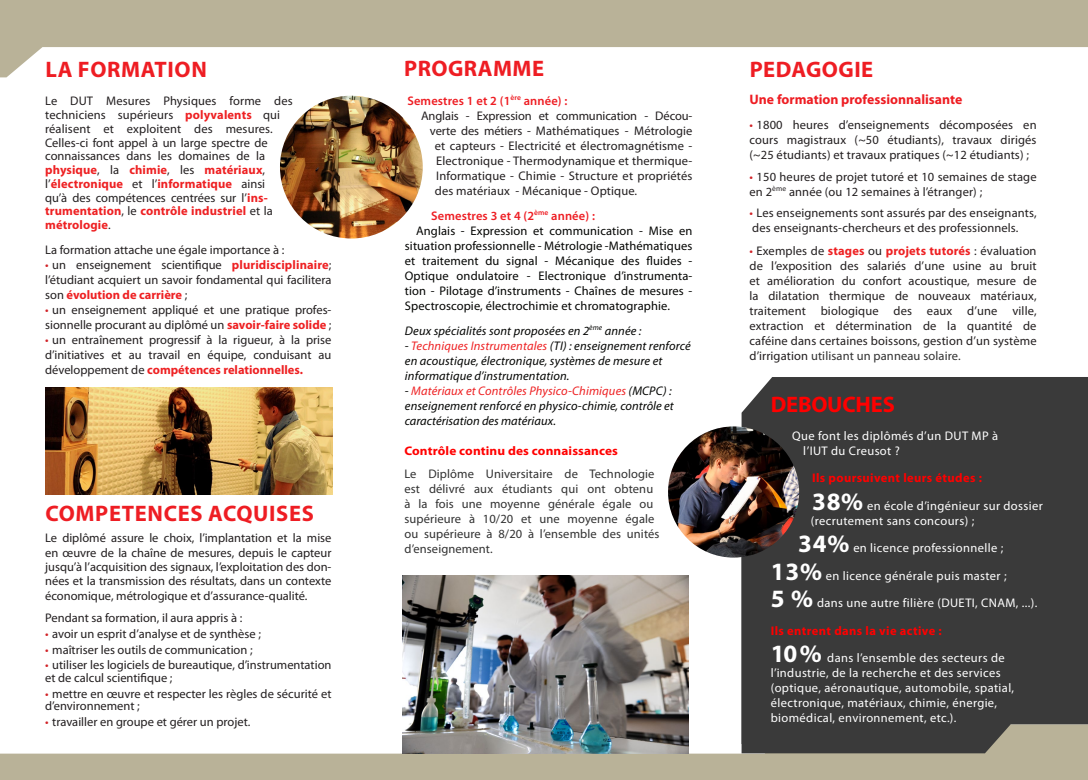
<style>
.page{position:relative;width:1088px;height:780px;background:#fff}
.page>*{position:absolute;margin:0;border:0;box-sizing:border-box;transform-origin:0 0}
.t1{font:700 22.5px "Myriad Pro";letter-spacing:.025em;color:#ee1d23}
.t2{font:700 22.5px "Myriad Pro";letter-spacing:-.01em;color:#f00}
.t3{font:700 13.75px "Myriad Pro";color:#ee1d23}
.t4{font:12.5px/15px "Myriad Pro";color:#231f20}
.t5{font:12.5px/15px "Myriad Pro";letter-spacing:.03em;color:#fff}
.t6{font:italic 12.5px/15px "Myriad Pro";letter-spacing:.01em;color:#040503}
.t7{font:12.5px "Myriad Pro";letter-spacing:.01em;color:#040503}
.t8{font:12.5px/15px "Myriad Pro";letter-spacing:.01em;color:#323232}
.t9{font:600 12.5px "Myriad Pro";letter-spacing:.01em;color:#ee1d23}
.t10{font:700 12.5px "Myriad Pro";letter-spacing:.01em;color:#f00;scale:1.06 1}
.t11{font:700 12.5px "Myriad Pro";letter-spacing:.03em;color:#f00}
.s1{font-weight:700;color:#ee2123}
.s2{color:#d12328}
.s3{color:#ee2123}
.s4{color:#323232}
.s5{font-weight:700;color:#f00}
.s6{font-weight:700;font-size:25px}
</style>
<div class="page">
<div style="left:741px;top:377px;width:347px;height:80px;background:#3a3a3a"></div>
<svg style="left:0;top:0;width:1088px;height:77px;fill:#b9b298"></svg>
<svg style="left:0;top:724px;width:1088px;height:56px;fill:#b9b298"></svg>
<div style="left:741px;top:457px;width:347px;height:296px;background:#3a3a3a"></div>
<img style="left:668px;top:426px;width:131px;height:131px;border-radius:66px">
<img style="left:402px;top:575px;width:286px;height:178px">
<img style="left:280px;top:96px;width:143px;height:142px;border-radius:71px">
<img style="left:45px;top:387px;width:287px;height:107px">
<h1 class="t1" style="left:45px;top:54px;width:49px">LA FORMA</h1>
<h1 class="t1" style="left:154px;top:54px;width:27px">TION</h1>
<p class="t4" style="left:45px;top:94px;width:249px;line-height:13.8px">Le DUT Mesures Physiques forme des techniciens supérieurs <span class="s1">polyvalents</span> qui réalisent et exploitent des mesures.<br>Celles-ci font appel à un large spectre de connaissances dans les domaines de la <span class="s1">physique</span>, la <span class="s1">chimie</span>, les <span class="s1">matériaux</span>, l’<span class="s1">électronique</span> et l’<span class="s1">informatique</span> ainsi<br>qu’à des compétences centrées sur l’<span class="s1">ins&shy;trumentation</span>, le <span class="s1">contrôle industriel</span> et la <span class="s1">métrologie</span>.</p>
<p class="t4" style="left:45px;top:242px;width:241px">La formation attache une égale importance à :</p>
<p class="t4" style="left:45px;top:257px;width:288px;text-align:justify"><span class="s2">•</span> un enseignement scientifique <span class="s1">pluridisciplinaire</span>; l’étudiant acquiert un savoir fondamental qui facilitera son <span class="s1">évolution de carrière</span> ;</p>
<p class="t4" style="left:45px;top:302px;width:288px"><span class="s2">•</span> un enseignement appliqué et une pratique profes&shy;sionnelle procurant au diplômé un <span class="s1">savoir-faire solide</span> ;</p>
<p class="t4" style="left:45px;top:332px;width:288px;text-align:justify"><span class="s2">•</span> un entraînement progressif à la rigueur, à la prise d’initiatives et au travail en équipe, conduisant au développement de <span class="s1">compétences relationnelles.</span></p>
<h1 class="t1" style="left:45px;top:498px;width:64px">compete</h1>
<h1 class="t1" style="left:148px;top:498px;width:91px">nces acqu</h1>
<h1 class="t1" style="left:269px;top:498px;width:46px">ises</h1>
<p class="t4" style="left:45px;top:530px;width:288px;line-height:14.4px;text-align:justify">Le diplômé assure le choix, l’implantation et la mise en œuvre de la chaîne de mesures, depuis le capteur jusqu’à l’acquisition des signaux, l’exploitation des don&shy;nées et la transmission des résultats, dans un contexte économique, métrologique et d’assurance-qualité.</p>
<p class="t4" style="left:45px;top:610px;width:199px">Pendant sa formation, il aura appris à :</p>
<p class="t4" style="left:45px;top:625px;width:217px"><span class="s2">•</span> avoir un esprit d’analyse et de synthèse ;</p>
<p class="t4" style="left:45px;top:641px;width:209px"><span class="s2">•</span> maîtriser les outils de communication ;</p>
<p class="t4" style="left:45px;top:658px;width:288px;line-height:12.5px"><span class="s2">•</span> utiliser les logiciels de bureautique, d’instrumentation et de calcul scientifique ;</p>
<p class="t4" style="left:45px;top:687px;width:288px;line-height:12.5px"><span class="s2">•</span> mettre en œuvre et respecter les règles de sécurité et d’environnement ;</p>
<p class="t4" style="left:45px;top:714px;width:207px"><span class="s2">•</span> travailler en groupe et gérer un projet.</p>
<h1 class="t1" style="left:404px;top:53px;width:139px">PRogramme</h1>
<p class="t9" style="left:407px;top:93px;width:162px">Semestres 1 et 2 (1<sup>ère</sup> année) :</p>
<p class="t4" style="left:421px;top:108px;width:273px">Anglais - Expression et communication - Décou-</p>
<p class="t4" style="left:430px;top:123px;width:264px">verte des métiers - Mathématiques - Métrologie</p>
<p class="t4" style="left:435px;top:138px;width:259px">et capteurs - Electricité et électromagnétisme -</p>
<p class="t4" style="left:436px;top:153px;width:258px">Electronique - Thermodynamique et thermique-</p>
<p class="t4" style="left:436px;top:168px;width:258px">Informatique - Chimie - Structure et propriétés</p>
<p class="t4" style="left:435px;top:183px;width:204px">des matériaux - Mécanique - Optique.</p>
<p class="t9" style="left:431px;top:208px;width:165px">Semestres 3 et 4 (2<sup>ème</sup> année) :</p>
<p class="t7" style="left:416px;top:223px;width:278px">Anglais - Expression et communication - Mise en</p>
<p class="t7" style="left:405px;top:238px;width:289px">situation professionnelle - Métrologie -Mathématiques</p>
<p class="t7" style="left:405px;top:253px;width:289px">et traitement du signal - Mécanique des fluides -</p>
<p class="t7" style="left:405px;top:268px;width:289px">Optique ondulatoire - Electronique d’instrumenta-</p>
<p class="t7" style="left:405px;top:283px;width:289px">tion - Pilotage d’instruments - Chaînes de mesures -</p>
<p class="t7" style="left:405px;top:298px;width:267px">Spectroscopie, électrochimie et chromatographie.</p>
<p class="t6" style="left:405px;top:323px;width:238px">Deux spécialités sont proposées en 2<sup>ème</sup> année :</p>
<p class="t6" style="left:405px;top:338px;width:287px">- <span class="s3">Techniques Instrumentales</span> (TI) : enseignement renforcé en acoustique, électronique, systèmes de mesure et informatique d’instrumentation.</p>
<p class="t6" style="left:405px;top:383px;width:270px">- <span class="s3">Matériaux et Contrôles Physico-Chimiques</span> (MCPC) : enseignement renforcé en physico-chimie, contrôle et caractérisation des matériaux.</p>
<p class="t10" style="left:404px;top:443px;width:203px">Contrôle continu des connaissances</p>
<p class="t8" style="left:404px;top:465px;width:257px">Le Diplôme Universitaire de Technologie est délivré aux étudiants qui ont obtenu à la fois une moyenne générale égale ou supérieure à 10/20 et une moyenne égale ou supérieure à 8/20 à l’ensemble des unités d’enseignement.</p>
<h1 class="t1" style="left:750px;top:54px;width:41px">PEDAGOGI</h1>
<h1 class="t1" style="left:861px;top:54px;width:14px">E</h1>
<p class="t3" style="left:749px;top:90px;width:214px">Une formation professionnalisante</p>
<p class="t4" style="left:749px;top:117px;width:289px;text-align:justify"><span class="s2">•</span> 1800 heures d’enseignements décomposées en cours magistraux (~50 étudiants), travaux dirigés (~25 étudiants) et travaux pratiques (~12 étudiants) ;</p>
<p class="t4" style="left:749px;top:169px;width:289px"><span class="s2">•</span> 150 heures de projet tutoré et 10 semaines de stage en 2<sup>ème</sup> année (ou 12 semaines à l’étranger) ;</p>
<p class="t4" style="left:749px;top:205px;width:289px"><span class="s2">•</span> Les enseignements sont assurés par des enseignants, des enseignants-chercheurs et des professionnels.</p>
<p class="t4" style="left:749px;top:242px;width:289px;text-align:justify"><span class="s2">•</span> Exemples de <span class="s1">stages</span> ou <span class="s1">projets tutorés</span> : évaluation de l’exposition des salariés d’une usine au bruit et amélioration du confort acoustique, mesure de la dilatation thermique de nouveaux matériaux, traitement biologique des eaux d’une ville, extraction et détermination de la quantité de caféine dans certaines boissons, gestion d’un système d’irrigation <span class="s4">utilisant un panneau solaire.</span></p>
<h1 class="t2" style="left:771px;top:390px;width:124px">DEBOUCHES</h1>
<p class="t5" style="left:803px;top:427px;width:196px;text-indent:-11px">Que font les diplômés d’un DUT MP à l’IUT du Creusot ?</p>
<p class="t5" style="left:812px;top:464px;width:232px;line-height:27.5px"><span class="s5">Ils poursuivent leurs études :<br></span><span class="s6">38%</span> en école d’ingénieur sur dossier</p>
<p class="t5" style="left:811px;top:512px;width:165px">(recrutement sans concours) ;</p>
<p class="t5" style="left:798px;top:540px;width:206px"><span class="s6">34%</span> en licence professionnelle ;</p>
<p class="t5" style="left:771px;top:567px;width:237px"><span class="s6">13%</span> en licence générale puis master ;</p>
<p class="t5" style="left:771px;top:595px;width:268px"><span class="s6">5 %</span> dans une autre filière (DUETI, CNAM, ...).</p>
<p class="t11" style="left:771px;top:622px;width:172px">Ils entrent dans la vie active :</p>
<p class="t5" style="left:771px;top:650px;width:245px"><span class="s6">10 %</span> dans l’ensemble des secteurs de l’industrie, de la recherche et des services (optique, aéronautique, automobile, spatial, électronique, matériaux, chimie, énergie, biomédical, environnement, etc.).</p>
</div>
